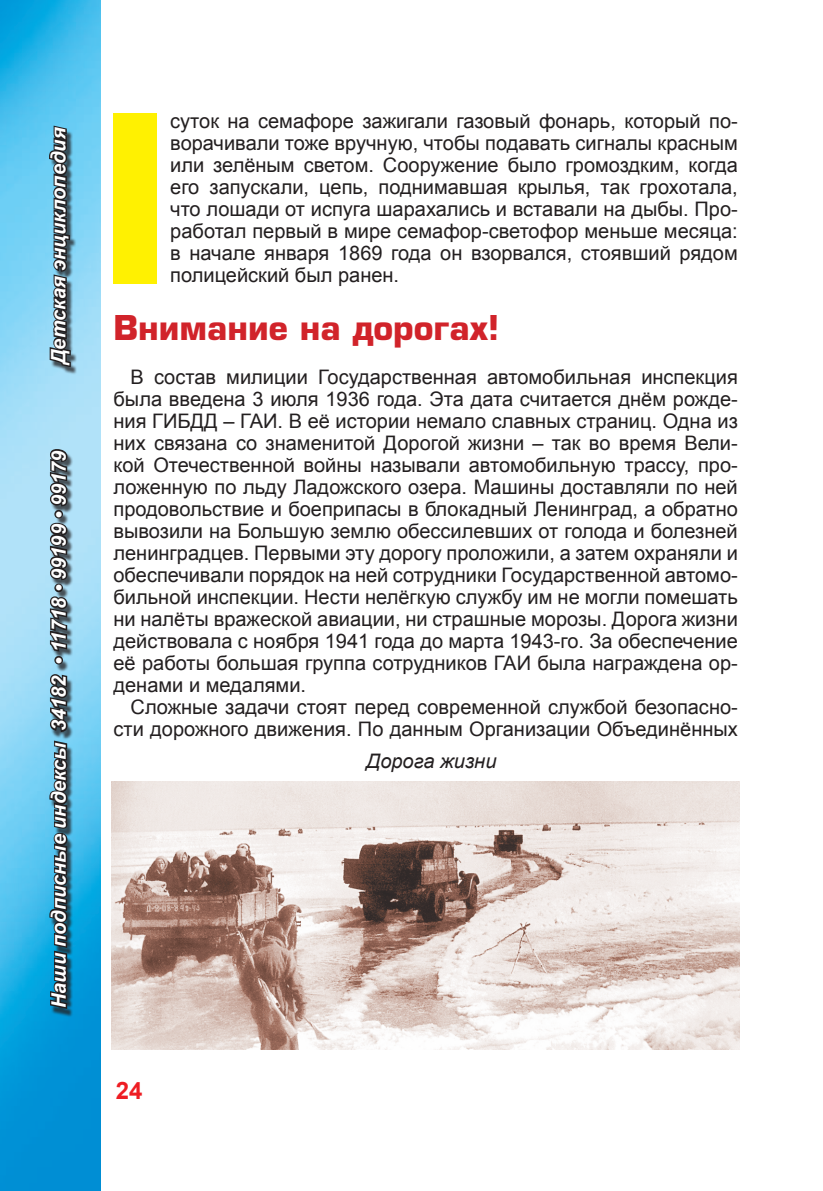
<style>
.page{position:relative;width:823px;height:1191px;background:#fff}
.page>*{position:absolute;margin:0;border:0;box-sizing:border-box;transform-origin:0 0}
.t1{font:700 36px "Eurofont C";color:#d1232a}
.t2{font:700 24px "Arial";color:#ee1d23}
.t3{font:20px/22px "Arial";color:#231f20;text-align:justify}
.t4{font:italic 700 20px "Arial";color:#fff}
.t5{font:italic 20px "Arial";color:#231f20}
</style>
<div class="page">
<img style="left:0;top:0;width:101px;height:1191px">
<div style="left:50px;top:452px;width:23px;height:565px;background:#231f20;opacity:.75"></div>
<svg style="left:47px;top:739px;width:23px;height:271px;background:#2d596c"></svg>
<svg style="left:46px;top:447px;width:24px;height:286px;background:#586c77"></svg>
<div style="left:50px;top:129px;width:27px;height:246px;background:#231f20;opacity:.75"></div>
<svg style="left:47px;top:124px;width:25px;height:245px;background:#476472"></svg>
<div style="left:113px;top:113px;width:44px;height:170px;background:#fff101"></div>
<img style="left:111px;top:781px;width:628px;height:268px">
<p class="t4" style="left:45px;top:364px;width:238px;rotate:-90deg">Детская энциклопедия</p>
<p class="t4" style="left:45px;top:1008px;width:559px;rotate:-90deg">Наши подписные индексы 34182 • 11718 • 99199 • 99179</p>
<p class="t3" style="left:170px;top:110px;width:568px">суток на семафоре зажигали газовый фонарь, который по&shy;ворачивали тоже вручную, чтобы подавать сигналы красным или зелёным светом. Сооружение было громоздким, когда его запускали, цепь, поднимавшая крылья, так грохотала, что лошади от испуга шарахались и вставали на дыбы. Про&shy;работал первый в мире семафор-светофор меньше месяца: в начале января 1869 года он взорвался, стоявший рядом полицейский был ранен.</p>
<h1 class="t1" style="left:113px;top:307px;width:387px">Внимание на дорогах!</h1>
<p class="t3" style="left:113px;top:366px;width:625px;text-indent:17px">В состав милиции Государственная автомобильная инспекция была введена 3 июля 1936 года. Эта дата считается днём рожде&shy;ния ГИБДД – ГАИ. В её истории немало славных страниц. Одна из них связана со знаменитой Дорогой жизни – так во время Вели&shy;кой Отечественной войны называли автомобильную трассу, про&shy;ложенную по льду Ладожского озера. Машины доставляли по ней продовольствие и боеприпасы в блокадный Ленинград, а обратно вывозили на Большую землю обессилевших от голода и болезней ленинградцев. Первыми эту дорогу проложили, а затем охраняли и обеспечивали порядок на ней сотрудники Государственной автомо&shy;бильной инспекции. Нести нелёгкую службу им не могли помешать ни налёты вражеской авиации, ни страшные морозы. Дорога жизни действовала с ноября 1941 года до марта 1943-го. За обеспечение её работы большая группа сотрудников ГАИ была награждена ор&shy;денами и медалями.</p>
<p class="t3" style="left:113px;top:696px;width:625px;text-align:right">Сложные задачи стоят перед современной службой безопасно&shy;сти дорожного движения. По данным Организации Объединённых</p>
<p class="t5" style="left:366px;top:747px;width:132px">Дорога жизни</p>
<p class="t2" style="left:116px;top:1074px;width:28px">24</p>
</div>
